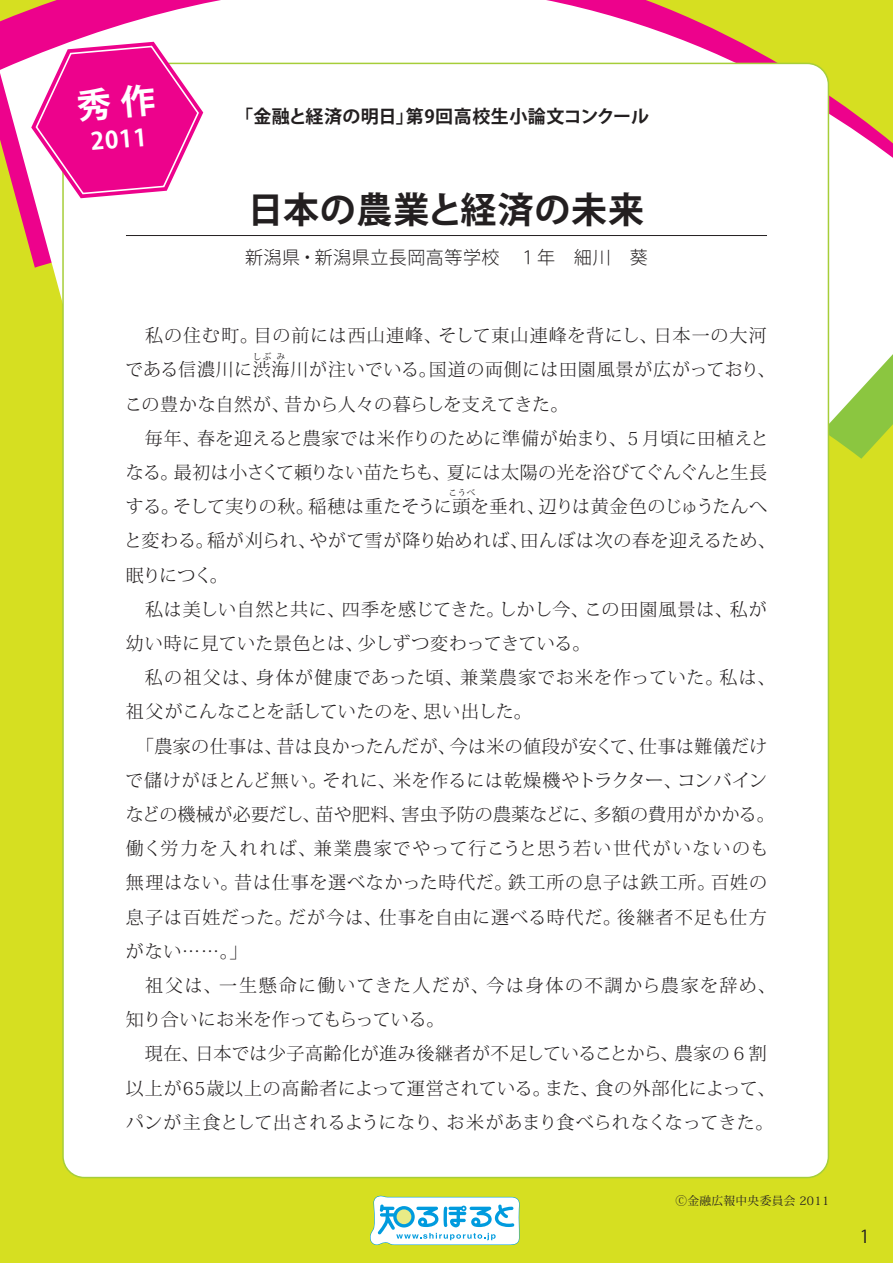
<style>
.page{position:relative;width:893px;height:1263px;background:#d6df21}
.page>*{position:absolute;margin:0;border:0;box-sizing:border-box;transform-origin:0 0}
.t1{font:700 36px "Koz Go Pro";letter-spacing:.02em;color:#231f20}
.t2{font:700 23.55px "Koz Go Pro";color:#fff}
.t3{font:300 18px/34.2px "Koz Min Pro";letter-spacing:.03em;color:#231f20}
.t4{font:300 18px/34.2px "Koz Min Pro";letter-spacing:.01em;color:#231f20}
.t5{font:300 18px/34.2px "Koz Min Pro";letter-spacing:.06em;color:#231f20}
.t6{font:700 18px "Koz Go Pro";letter-spacing:.025em;color:#231f20}
.t7{font:300 18px "Koz Go Pro";letter-spacing:.03em;color:#231f20}
.t8{font:17.85px "Koz Go Pro";color:#231f20}
.t9{font:11.7px "Koz Min Pro";letter-spacing:.03em;color:#231f20}
.t10{font:300 9px "Koz Min Pro";color:#231f20}
</style>
<div class="page">
<svg style="left:0;top:0;width:893px;height:424px;fill:#fff"></svg>
<div style="left:63px;top:63px;width:765px;height:1114px;background:#fff;border-radius:21px"></div>
<svg style="left:370px;top:1195px;width:150px;height:50px;background:#bfe4e5"></svg>
<hr style="left:126px;top:235px;width:641px;height:1px;background:#231f20">
<svg style="left:31px;top:42px;width:172px;height:156px;background:#f14cad"></svg>
<p class="t2" style="left:90px;top:127px;width:58px;rotate:-5deg">2011</p>
<p class="t6" style="left:235px;top:105px;width:415px">「金融と経済の明日」第9回高校生小論文コンクール</p>
<p class="t1" style="left:247px;top:187px;width:398px">日本の農業と経済の未来</p>
<p class="t7" style="left:245px;top:246px;width:404px">新潟県・新潟県立長岡高等学校　１年　細川　葵</p>
<p class="t3" style="left:125px;top:318px;width:652px">　私の住む町。目の前には西山連峰、そして東山連峰を背にし、日本一の大河である信濃川に渋海川が注いでいる。国道の両側には田園風景が広がっており、</p>
<p class="t10" style="left:253px;top:350px;width:20px">しぶ</p>
<p class="t10" style="left:276px;top:350px;width:10px">み</p>
<p class="t4" style="left:125px;top:386px;width:445px">この豊かな自然が、昔から人々の暮らしを支えてきた。</p>
<p class="t3" style="left:126px;top:420px;width:644px;text-align:justify">　毎年、春を迎えると農家では米作りのために準備が始まり、５月頃に田植えとなる。最初は小さくて頼りない苗たちも、夏には太陽の光を浴びてぐんぐんと生長する。そして実りの秋。稲穂は重たそうに頭を垂れ、辺りは黄金色のじゅうたんへ</p>
<p class="t10" style="left:448px;top:487px;width:28px">こうべ</p>
<p class="t3" style="left:124px;top:523px;width:653px">と変わる。稲が刈られ、やがて雪が降り始めれば、田んぼは次の春を迎えるため、眠りにつく。</p>
<p class="t4" style="left:126px;top:591px;width:642px">　私は美しい自然と共に、四季を感じてきた。しかし今、この田園風景は、私が幼い時に見ていた景色とは、少しずつ変わってきている。</p>
<p class="t3" style="left:126px;top:660px;width:651px">　私の祖父は、身体が健康であった頃、兼業農家でお米を作っていた。私は、祖父がこんなことを話していたのを、思い出した。</p>
<p class="t3" style="left:125px;top:728px;width:651px">　「農家の仕事は、昔は良かったんだが、今は米の値段が安くて、仕事は難儀だけで儲けがほとんど無い。それに、米を作るには乾燥機やトラクター、コンバインなどの機械が必要だし、苗や肥料、害虫予防の農薬などに、多額の費用がかかる。働く労力を入れれば、兼業農家でやって行こうと思う若い世代がいないのも無理はない。昔は仕事を選べなかった時代だ。鉄工所の息子は鉄工所。百姓の息子は百姓だった。だが今は、仕事を自由に選べる時代だ。後継者不足も仕方がない……。」</p>
<p class="t5" style="left:126px;top:968px;width:651px">　祖父は、一生懸命に働いてきた人だが、今は身体の不調から農家を辞め、知り合いにお米を作ってもらっている。</p>
<p class="t3" style="left:126px;top:1036px;width:651px">　現在、日本では少子高齢化が進み後継者が不足していることから、農家の６割以上が65歳以上の高齢者によって運営されている。また、食の外部化によって、パンが主食として出されるようになり、お米があまり食べられなくなってきた。</p>
<p class="t9" style="left:675px;top:1193px;width:155px">Ⓒ金融広報中央委員会 2011</p>
<p class="t8" style="left:860px;top:1224px;width:11px">1</p>
</div>
